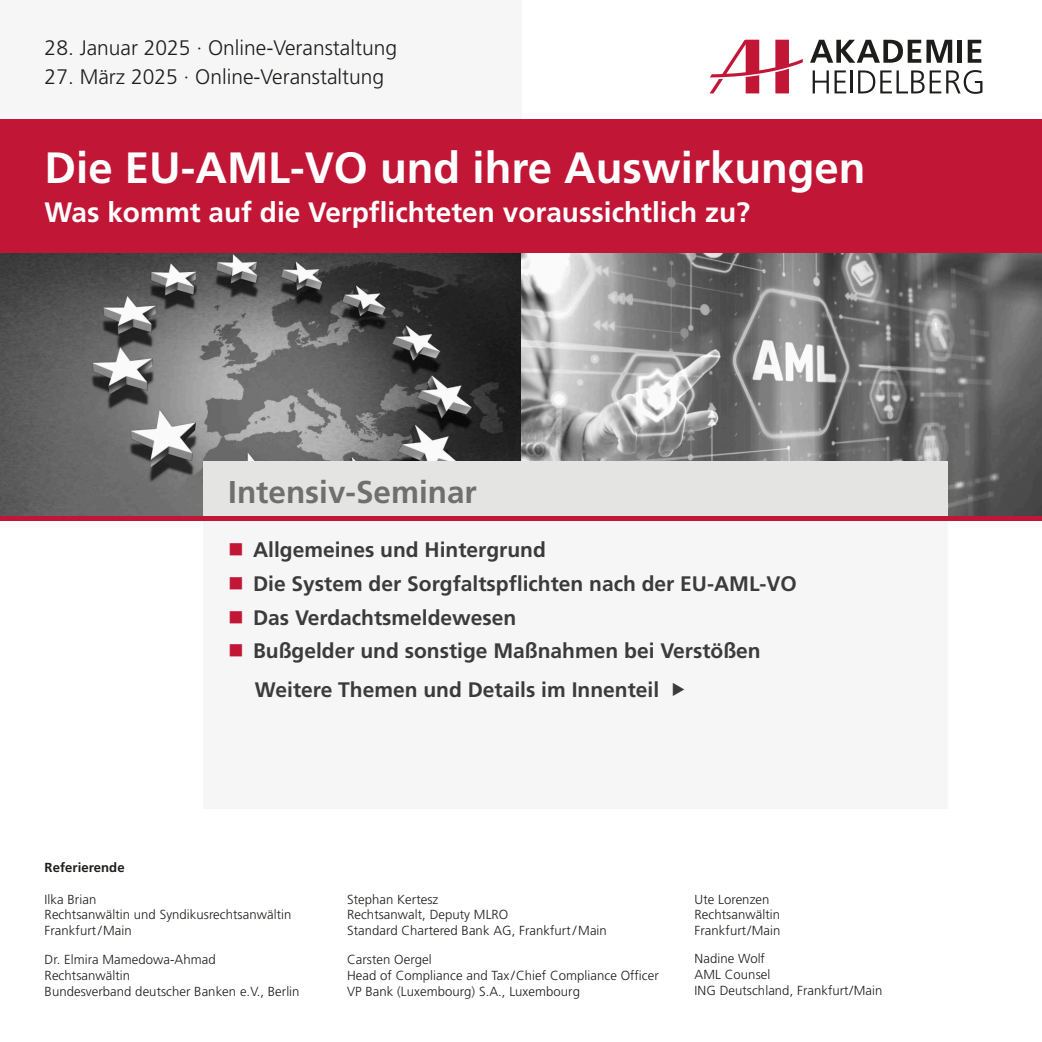
<style>
.page{position:relative;width:1042px;height:1042px;background:#fff}
.page>*{position:absolute;margin:0;border:0;box-sizing:border-box;transform-origin:0 0}
.t1{font:700 43.75px "Frutiger LT Pro";color:#fff}
.t2{font:700 31.5px "Frutiger LT Pro";color:#6f6f6e}
.t3{font:700 28px "Frutiger LT Pro";color:#fff}
.t4{font:700 21px/33.9px "Frutiger LT Pro";color:#3c3b3b}
.t5{font:300 21px "Frutiger LT Pro";color:#1d1d1b}
.t6{font:300 13.12px/15.8px "Frutiger LT Pro";letter-spacing:.005em;color:#1d1d1b}
.t7{font:700 13.12px "Frutiger LT Pro";letter-spacing:.005em;color:#1d1d1b}
</style>
<div class="page">
<img style="left:0;top:253px;width:521px;height:263px">
<svg style="left:521px;top:253px;width:521px;height:263px;background:#848484"></svg>
<div style="left:0;top:0;width:521px;height:119px;background:#f6f6f6"></div>
<div style="left:0;top:119px;width:1042px;height:134px;background:#c21636"></div>
<div style="left:203px;top:461px;width:744px;height:60px;background:#e4e4e3"></div>
<div style="left:203px;top:521px;width:744px;height:288px;background:#f6f6f6"></div>
<div style="left:0;top:516px;width:1042px;height:5px;background:#c21636"></div>
<svg style="left:810px;top:40px;width:142px;height:23px"></svg>
<div style="left:957px;top:40px;width:5px;height:23px;background:#1d1d1b"></div>
<svg style="left:967px;top:40px;width:14px;height:23px"></svg>
<svg style="left:812px;top:70px;width:34px;height:23px"></svg>
<hr style="left:851px;top:70px;width:2px;height:23px;background:#1d1d1b">
<svg style="left:710px;top:40px;width:93px;height:53px"></svg>
<svg style="left:858px;top:70px;width:124px;height:24px"></svg>
<h3 class="t5" style="left:45px;top:40px;width:354px">28. Januar 2025 · Online-Veranstaltung</h3>
<h3 class="t5" style="left:45px;top:68px;width:341px">27. März 2025 · Online-Veranstaltung</h3>
<h1 class="t1" style="left:45px;top:150px;width:822px">Die EU-AML-VO und ihre Auswirkungen</h1>
<h3 class="t3" style="left:45px;top:201px;width:707px">Was kommt auf die Verpflichteten voraussichtlich zu?</h3>
<h2 class="t2" style="left:228px;top:479px;width:250px">Intensiv-Seminar</h2>
<h3 class="t4" style="left:253px;top:534px;width:545px">Allgemeines und Hintergrund<br>Die System der Sorgfaltspflichten nach der EU-AML-VO Das Verdachtsmeldewesen<br>Bußgelder und sonstige Maßnahmen bei Verstößen</h3>
<h3 class="t4" style="left:255px;top:674px;width:406px">Weitere Themen und Details im Innenteil</h3>
<p class="t7" style="left:45px;top:861px;width:81px">Referierende</p>
<p class="t6" style="left:45px;top:892px;width:248px">Ilka Brian<br>Rechtsanwältin und Syndikusrechtsanwältin<br>Frankfurt / Main</p>
<p class="t6" style="left:45px;top:953px;width:256px">Dr. Elmira Mamedowa-Ahmad<br>Rechtsanwältin<br>Bundesverband deutscher Banken e.V., Berlin</p>
<p class="t6" style="left:347px;top:892px;width:261px">Stephan Kertesz<br>Rechtsanwalt, Deputy MLRO<br>Standard Chartered Bank AG, Frankfurt / Main</p>
<p class="t6" style="left:347px;top:953px;width:313px">Carsten Oergel<br>Head of Compliance and Tax / Chief Compliance Officer<br>VP Bank (Luxembourg) S.A., Luxembourg</p>
<p class="t6" style="left:694px;top:892px;width:87px">Ute Lorenzen<br>Rechtsanwältin<br>Frankfurt / Main</p>
<p class="t6" style="left:694px;top:952px;width:189px">Nadine Wolf<br>AML Counsel<br>ING Deutschland, Frankfurt / Main</p>
</div>
